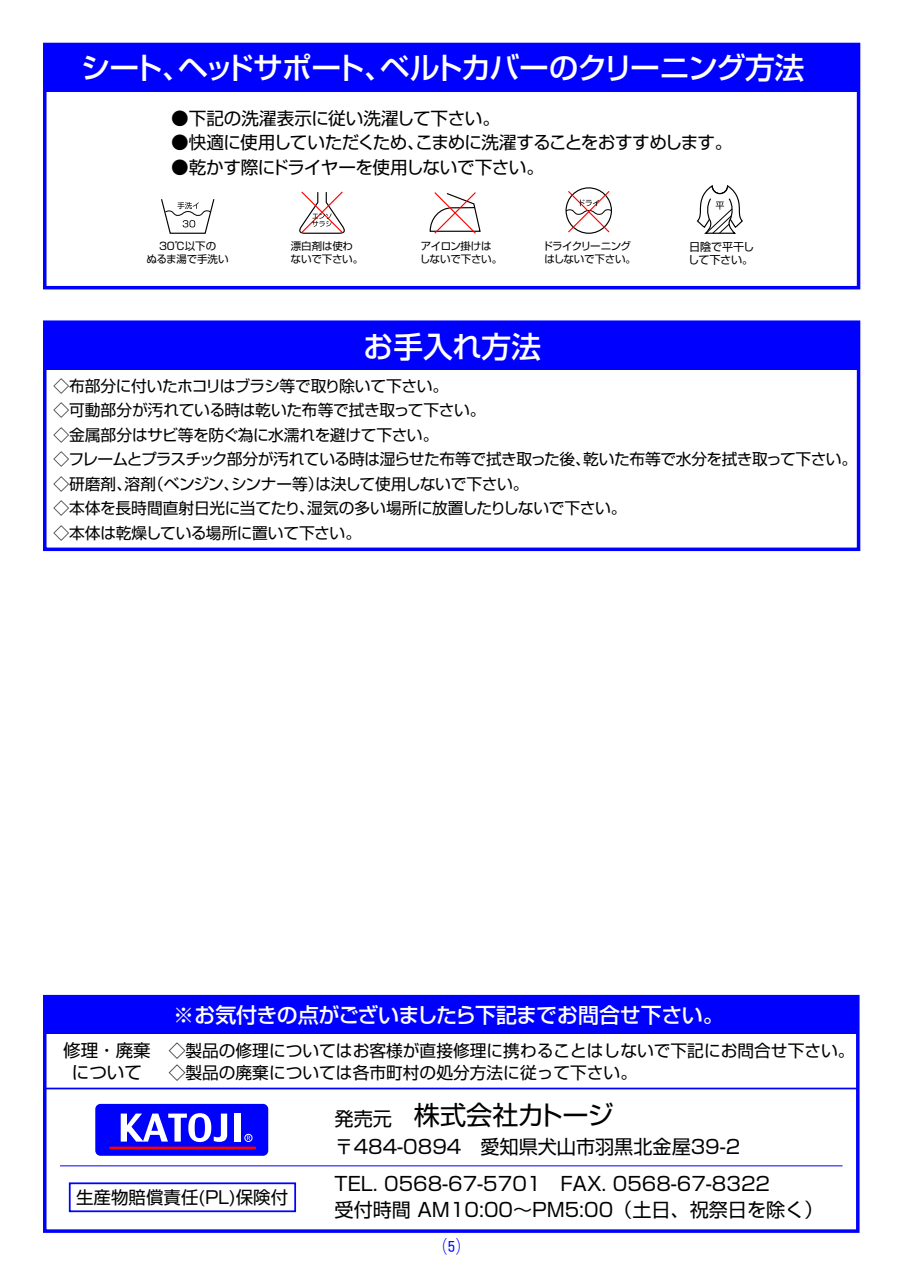
<style>
.page{position:relative;width:903px;height:1276px;background:#fff}
.page>*{position:absolute;margin:0;border:0;box-sizing:border-box;transform-origin:0 0}
.t1{font:500 29.75px "Shin Go Pro";letter-spacing:-.035em;color:#fff}
.t2{font:26.25px "Shin Go Pro";letter-spacing:-.035em;color:#000}
.t3{font:500 21px "Shin Go Pro";letter-spacing:-.03em;color:#fff}
.t4{font:19.07px/26.2px "Shin Go Pro";color:#000}
.t5{font:17.68px "Shin Go Pro";letter-spacing:-.03em;color:#000}
.t6{font:17.68px "Shin Go Pro";color:#000}
.t7{font:17.5px/22.2px "Shin Go Pro";color:#000;text-align:center}
.t8{font:17.5px "Shin Go Pro";color:#00f}
.t9{font:16.8px/22.2px "Shin Go Pro";color:#000}
.t10{font:15.75px/24.5px "Shin Go Pro";letter-spacing:-.03em;color:#000}
.t11{font:11.03px/13.3px "Shin Go Pro";letter-spacing:-.015em;color:#000}
.t12{font:10.5px/12.6px "Shin Go Pro";letter-spacing:-.055em;color:#000}
.t13{font:10.5px/12.6px "Shin Go Pro";letter-spacing:-.03em;color:#000}
.t14{font:10.5px/12.6px "Shin Go Pro";letter-spacing:-.005em;color:#000;text-align:center}
.t15{font:10.5px/12.6px "Shin Go Pro";letter-spacing:-.01em;color:#000}
.s1{font-size:19.07px}
</style>
<div class="page">
<div style="left:43px;top:995px;width:817px;height:238px;border:4px solid #00f"></div>
<div style="left:45px;top:996px;width:813px;height:38px;background:#00f"></div>
<hr style="left:60px;top:1165px;width:782px;height:1px;background:#00f">
<div style="left:69px;top:1182px;width:227px;height:30px;border:2px solid #00f"></div>
<hr style="left:45px;top:1087px;width:813px;height:2px;background:#00f">
<div style="left:95px;top:1104px;width:173px;height:52px;background:#00f;border-radius:5px"></div>
<svg style="left:121px;top:1113px;width:106px;height:29px"></svg>
<div style="left:234px;top:1113px;width:6px;height:28px;background:#fff"></div>
<hr style="left:110px;top:1146px;width:145px;height:3px;background:#f00">
<div style="left:244px;top:1134px;width:8px;height:8px;border:1px solid #fff;border-radius:50%"></div>
<svg style="left:247px;top:1135px;width:3px;height:5px"></svg>
<svg style="left:161px;top:199px;width:54px;height:35px"></svg>
<svg style="left:299px;top:191px;width:46px;height:43px"></svg>
<svg style="left:429px;top:192px;width:52px;height:42px"></svg>
<svg style="left:565px;top:190px;width:47px;height:44px"></svg>
<svg style="left:696px;top:185px;width:47px;height:49px"></svg>
<div style="left:43px;top:320px;width:817px;height:231px;border:4px solid #00f"></div>
<div style="left:45px;top:322px;width:813px;height:48px;background:#00f"></div>
<div style="left:43px;top:43px;width:817px;height:246px;border:4px solid #00f"></div>
<div style="left:45px;top:44px;width:813px;height:48px;background:#00f"></div>
<h1 class="t1" style="left:81px;top:43px;width:725px">シート、ヘッドサポート、ベルトカバーのクリーニング方法</h1>
<p class="t6" style="left:171px;top:103px;width:330px">●下記の洗濯表示に従い洗濯して下さい。</p>
<p class="t5" style="left:171px;top:128px;width:563px">●快適に使用していただくため、こまめに洗濯することをおすすめします。</p>
<p class="t5" style="left:171px;top:152px;width:374px">●乾かす際にドライヤーを使用しないで下さい。</p>
<p class="t14" style="left:147px;top:238px;width:84px">30℃以下の<br>ぬるま湯で手洗い</p>
<p class="t15" style="left:291px;top:238px;width:74px">漂白剤は使わないで下さい。</p>
<p class="t13" style="left:420px;top:238px;width:84px">アイロン掛けはしないで下さい。</p>
<p class="t12" style="left:542px;top:238px;width:95px">ドライクリーニングはしないで下さい。</p>
<p class="t11" style="left:688px;top:238px;width:68px">日陰で平干しして下さい。</p>
<h1 class="t1" style="left:364px;top:322px;width:179px">お手入れ方法</h1>
<p class="t10" style="left:53px;top:372px;width:805px">◇布部分に付いたホコリはブラシ等で取り除いて下さい。<br>◇可動部分が汚れている時は乾いた布等で拭き取って下さい。<br>◇金属部分はサビ等を防ぐ為に水濡れを避けて下さい。<br>◇フレームとプラスチック部分が汚れている時は湿らせた布等で拭き取った後、乾いた布等で水分を拭き取って下さい。◇研磨剤、溶剤（ベンジン、シンナー等）は決して使用しないで下さい。<br>◇本体を長時間直射日光に当てたり、湿気の多い場所に放置したりしないで下さい。<br>◇本体は乾燥している場所に置いて下さい。</p>
<p class="t7" style="left:63px;top:1037px;width:89px">修理・廃棄について</p>
<h3 class="t3" style="left:173px;top:997px;width:552px">※お気付きの点がございましたら下記までお問合せ下さい。</h3>
<p class="t9" style="left:169px;top:1037px;width:687px">◇製品の修理についてはお客様が直接修理に携わることはしないで下記にお問合せ下さい。◇製品の廃棄については各市町村の処分方法に従って下さい。</p>
<h2 class="t2" style="left:335px;top:1093px;width:281px"><span class="s1">発売元</span> 株式会社カトージ</h2>
<p class="t4" style="left:335px;top:1132px;width:407px">〒484-0894　愛知県犬山市羽黒北金屋39-2</p>
<p class="t7" style="left:76px;top:1184px;width:214px">生産物賠償責任(PL)保険付</p>
<p class="t4" style="left:335px;top:1168px;width:490px">TEL. 0568-67-5701　FAX. 0568-67-8322<br>受付時間 AM10:00～PM5:00（土日、祝祭日を除く）</p>
<p class="t8" style="left:443px;top:1232px;width:19px">⑸</p>
</div>
